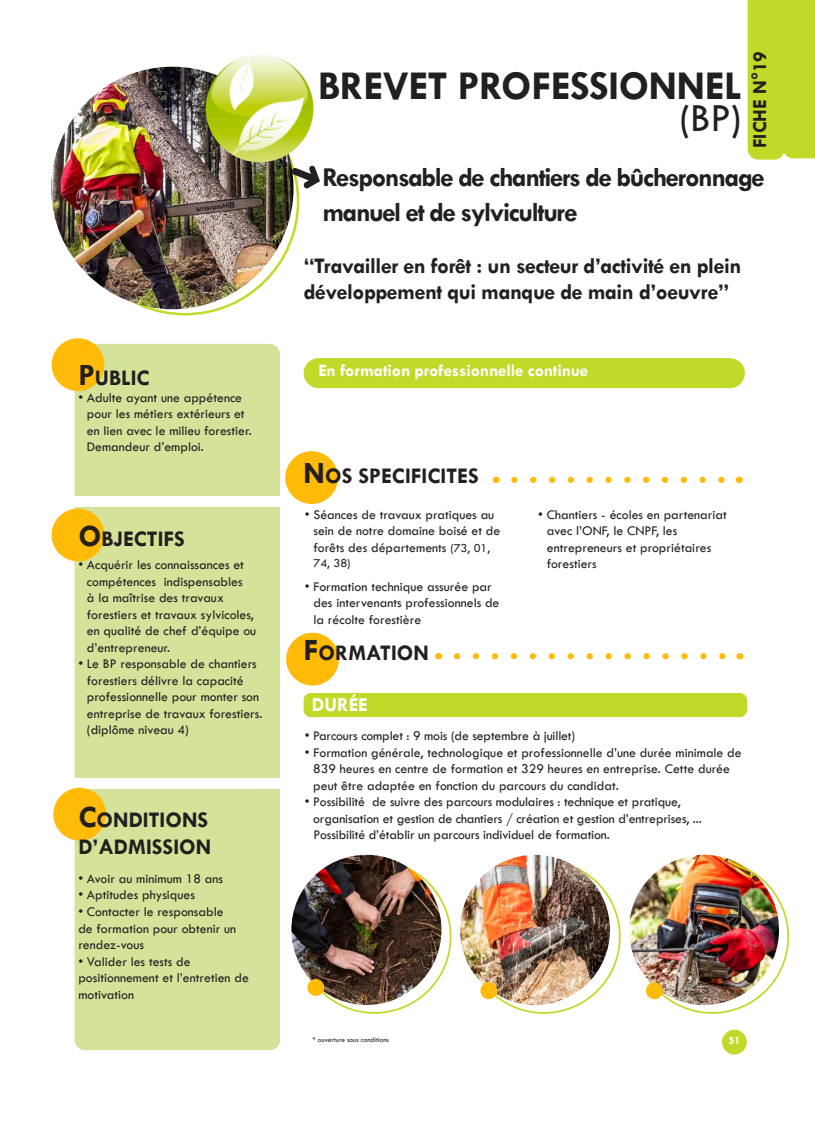
<style>
.page{position:relative;width:815px;height:1124px;background:#fff}
.page>*{position:absolute;margin:0;border:0;box-sizing:border-box;transform-origin:0 0}
.t1{font:700 41.25px "Tw Cen";letter-spacing:-.01em;color:#241f1f}
.t2{font:41.25px "Tw Cen";color:#241f1f}
.t3{font:700 27.5px/35px "Tw Cen";letter-spacing:-.05em;color:#241f1f}
.t4{font:700 22.5px/26.2px "Tw Cen";letter-spacing:-.02em;color:#241f1f}
.t5{font:700 22.5px/27px "Tw Cen";color:#241f1f}
.t6{font:700 20px "Tw Cen";color:#241f1f}
.t7{font:700 20px "Tw Cen";color:#fff}
.t8{font:700 17.5px "Tw Cen";letter-spacing:-.01em;color:#fff}
.t9{font:13.75px/16.5px "Tw Cen";color:#241f1f}
.t10{font:12.5px "Tw Cen";color:#241f1f}
.t11{font:700 11.25px "Tw Cen";color:#fff}
.t12{font:7.25px "Tw Cen";color:#241f1f}
.s1{font-size:31.25px}
.s2{font-size:12.5px}
</style>
<div class="page">
<img style="left:51px;top:67px;width:243px;height:242px;border-radius:121px">
<div style="left:285px;top:451px;width:53px;height:53px;background:#ffbb08;border-radius:50%"></div>
<div style="left:286px;top:632px;width:53px;height:53px;background:#ffbb08;border-radius:50%"></div>
<svg style="left:514px;top:476px;width:211px;height:7px"></svg>
<svg style="left:457px;top:653px;width:269px;height:6px"></svg>
<div style="left:304px;top:693px;width:443px;height:24px;background:#c2d92a;border-radius:7px"></div>
<img style="left:629px;top:854px;width:150px;height:150px;border-radius:75px">
<div style="left:646px;top:982px;width:17px;height:17px;background:#ffbb08;border-radius:50%"></div>
<img style="left:291px;top:854px;width:150px;height:150px;border-radius:75px">
<div style="left:307px;top:978px;width:17px;height:17px;background:#ffbb08;border-radius:50%"></div>
<img style="left:460px;top:854px;width:150px;height:150px;border-radius:75px">
<div style="left:480px;top:982px;width:17px;height:17px;background:#ffbb08;border-radius:50%"></div>
<div style="left:75px;top:344px;width:205px;height:706px;background:#d5e29a;border-radius:11px"></div>
<div style="left:67px;top:777px;width:217px;height:11px;background:#fff"></div>
<div style="left:65px;top:495px;width:216px;height:11px;background:#fff"></div>
<div style="left:52px;top:338px;width:52px;height:53px;background:#ffbb08;border-radius:50%"></div>
<div style="left:52px;top:508px;width:52px;height:53px;background:#ffbb08;border-radius:50%"></div>
<div style="left:53px;top:787px;width:53px;height:53px;background:#ffbb08;border-radius:50%"></div>
<div style="left:304px;top:358px;width:441px;height:30px;background:#c2d92a;border-radius:15px"></div>
<div style="left:722px;top:1029px;width:25px;height:25px;background:#c2d92a;border-radius:50%"></div>
<svg style="left:292px;top:166px;width:28px;height:22px"></svg>
<div style="left:748px;top:0;width:67px;height:160px;background:#c2d92a"></div>
<img style="left:206px;top:55px;width:107px;height:107px;border-radius:54px">
<h3 class="t4" style="left:78px;top:364px;width:73px"><span class="s1">P</span>UBLIC</h3>
<p class="t9" style="left:87px;top:389px;width:166px;text-indent:-9px">• Adulte ayant une appétence pour les métiers extérieurs et en lien avec le milieu forestier.<br>Demandeur d’emploi.</p>
<h3 class="t5" style="left:78px;top:524px;width:108px"><span class="s1">O</span>BJECTIFS</h3>
<p class="t9" style="left:87px;top:556px;width:171px;text-indent:-9px">• Acquérir les connaissances et compétences indispensables<br>à la maîtrise des travaux forestiers et travaux sylvicoles, en qualité de chef d’équipe ou d’entrepreneur.</p>
<p class="t9" style="left:87px;top:655px;width:177px;text-indent:-9px">• Le BP responsable de chantiers forestiers délivre la capacité professionnelle pour monter son entreprise de travaux forestiers. (diplôme niveau 4)</p>
<h3 class="t5" style="left:78px;top:806px;width:134px"><span class="s1">C</span>ONDITIONS<br>D’ADMISSION</h3>
<p class="t9" style="left:78px;top:870px;width:146px">• Avoir au minimum 18 ans</p>
<p class="t9" style="left:78px;top:886px;width:118px">• Aptitudes physiques</p>
<p class="t9" style="left:78px;top:903px;width:159px">• Contacter le responsable de formation pour obtenir un rendez-vous</p>
<p class="t9" style="left:78px;top:952px;width:172px">• Valider les tests de positionnement et l’entretien de motivation</p>
<h1 class="t1" style="left:318px;top:61px;width:425px">BREVET PROFESSIONNEL</h1>
<h1 class="t2" style="left:679px;top:93px;width:64px">(BP)</h1>
<h3 class="t6" style="left:748px;top:148px;width:99px;rotate:-90deg">FICHE N°19</h3>
<h2 class="t3" style="left:322px;top:159px;width:444px">Responsable de chantiers de bûcheronnage manuel et de sylviculture</h2>
<h3 class="t4" style="left:304px;top:252px;width:439px">“Travailler en forêt : un secteur d’activité en plein développement qui manque de main d’oeuvre”</h3>
<p class="t8" style="left:318px;top:359px;width:271px">En formation professionnelle continue</p>
<h3 class="t5" style="left:304px;top:461px;width:177px"><span class="s1">N</span>OS SPECIFICITES</h3>
<p class="t9" style="left:314px;top:506px;width:188px;text-indent:-9px">• Séances de travaux pratiques au sein de notre domaine boisé et de forêts des départements <span class="s2">(73, 01,</span></p>
<p class="t10" style="left:314px;top:555px;width:39px">74, 38)</p>
<p class="t9" style="left:314px;top:578px;width:187px;text-indent:-9px">• Formation technique assurée par des intervenants professionnels de la récolte forestière</p>
<h3 class="t5" style="left:304px;top:638px;width:127px"><span class="s1">F</span>ORMATION</h3>
<h3 class="t7" style="left:312px;top:692px;width:58px">DURÉE</h3>
<p class="t9" style="left:547px;top:506px;width:182px;text-indent:-9px">• Chantiers - écoles en partenariat avec l’ONF, le CNPF, les entrepreneurs et propriétaires forestiers</p>
<p class="t9" style="left:305px;top:727px;width:272px">• Parcours complet : 9 mois (de septembre à juillet)</p>
<p class="t9" style="left:305px;top:743px;width:438px">• Formation générale, technologique et professionnelle d’une durée minimale de</p>
<p class="t9" style="left:305px;top:793px;width:377px">• Possibilité de suivre des parcours modulaires : technique et pratique,</p>
<p class="t9" style="left:313px;top:760px;width:418px">839 heures en centre de formation et 329 heures en entreprise. Cette durée peut être adaptée en fonction du parcours du candidat.</p>
<p class="t9" style="left:313px;top:809px;width:390px">organisation et gestion de chantiers / création et gestion d’entreprises, ...<br>Possibilité d’établir un parcours individuel de formation.</p>
<p class="t12" style="left:313px;top:1034px;width:78px">* ouverture sous conditions</p>
<p class="t11" style="left:728px;top:1033px;width:13px">51</p>
</div>
